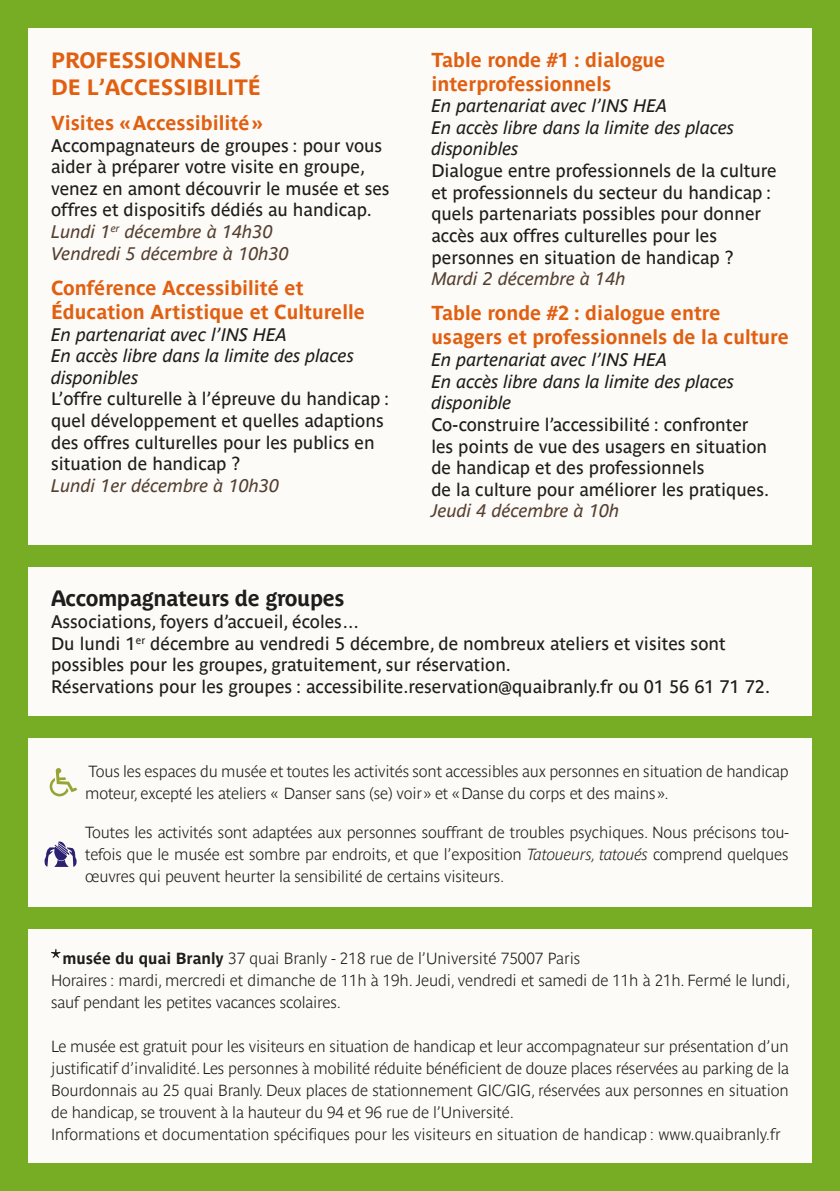
<style>
.page{position:relative;width:840px;height:1191px;background:#fff}
.page>*{position:absolute;margin:0;border:0;box-sizing:border-box;transform-origin:0 0}
.t1{font:700 22px/26.4px "Parisine Plus";color:#e15f11}
.t2{font:700 22px "Parisine Plus";letter-spacing:-.02em;color:#1d1d1b}
.t3{font:700 20px/24px "Parisine";color:#e15f11}
.t4{font:18px/21.6px "Parisine";color:#1d1d1b}
.t5{font:italic 18px/21.6px "Parisine";color:#1d1d1b}
.t6{font:italic 18px "Parisine";color:#553f30}
.t7{font:700 16px/22px "Parisine Clair";letter-spacing:-.01em;color:#1d1d1b}
.s1{font-style:italic;color:#553f30}
.s2{font-style:italic}
.s3{font-family:"Parisine"}
</style>
<div class="page">
<div style="left:0;top:0;width:839px;height:1191px;background:#76ad25"></div>
<div style="left:28px;top:28px;width:783px;height:516px;background:#fcfbf8"></div>
<div style="left:28px;top:566px;width:783px;height:149px;background:#fcfbf8"></div>
<div style="left:28px;top:928px;width:783px;height:234px;background:#fcfbf8"></div>
<svg style="left:51px;top:949px;width:10px;height:9px"></svg>
<div style="left:28px;top:738px;width:783px;height:168px;background:#fcfbf8"></div>
<svg style="left:50px;top:768px;width:27px;height:28px"></svg>
<svg style="left:44px;top:841px;width:33px;height:26px"></svg>
<h1 class="t1" style="left:51px;top:47px;width:178px">Professionnels de l’acc</h1>
<h1 class="t1" style="left:148px;top:74px;width:114px">essibilité</h1>
<p class="t3" style="left:51px;top:111px;width:213px">Visites «Accessibilité»</p>
<p class="t4" style="left:51px;top:134px;width:340px">Accompagnateurs de groupes : pour vous aider à préparer votre visite en groupe, venez en amont découvrir le musée et ses offres et dispositifs dédiés au handicap.<br><span class="s1">Lundi 1</span><sup>er</sup> <span class="s1">décembre à 14h30<br>Vendredi 5 décembre à 10h30</span></p>
<p class="t3" style="left:51px;top:276px;width:315px">Conférence Accessibilité et<br>Éducation Artistique et Culturelle</p>
<p class="t5" style="left:51px;top:323px;width:304px">En partenariat avec l’INS HEA<br>En accès libre dans la limite des places disponibles</p>
<p class="t4" style="left:51px;top:388px;width:339px">L’offre culturelle à l’épreuve du handicap : quel développement et quelles adaptions des offres culturelles pour les publics en situation de handicap ?</p>
<p class="t6" style="left:51px;top:475px;width:230px">Lundi 1er décembre à 10h30</p>
<p class="t3" style="left:431px;top:47px;width:235px">Table ronde #1 : dialogue interprofessionnels</p>
<p class="t5" style="left:431px;top:95px;width:304px">En partenariat avec l’INS HEA<br>En accès libre dans la limite des places disponibles</p>
<p class="t4" style="left:431px;top:160px;width:346px">Dialogue entre professionnels de la culture et professionnels du secteur du handicap : quels partenariats possibles pour donner accès aux offres culturelles pour les personnes en situation de handicap ?</p>
<p class="t6" style="left:431px;top:268px;width:196px">Mardi 2 décembre à 14h</p>
<p class="t3" style="left:431px;top:301px;width:359px">Table ronde #2 : dialogue entre usagers et professionnels de la culture</p>
<p class="t5" style="left:431px;top:349px;width:304px">En partenariat avec l’INS HEA<br>En accès libre dans la limite des places disponible</p>
<p class="t4" style="left:431px;top:414px;width:339px">Co-construire l’accessibilité : confronter les points de vue des usagers en situation de handicap et des professionnels<br>de la culture pour améliorer les pratiques.</p>
<p class="t6" style="left:431px;top:501px;width:189px">Jeudi 4 décembre à 10h</p>
<h1 class="t2" style="left:51px;top:586px;width:295px">Accompagnateurs de groupes</h1>
<p class="t4" style="left:51px;top:611px;width:720px">Associations, foyers d’accueil, écoles…<br>Du lundi 1<sup>er</sup> décembre au vendredi 5 décembre, de nombreux ateliers et visites sont possibles pour les groupes, gratuitement, sur réservation.<br>Réservations pour les groupes : accessibilite.reservation@quaibranly.fr ou 01 56 61 71 72.</p>
<p class="t7" style="left:85px;top:761px;width:704px">Tous les espaces du musée et toutes les activités sont accessibles aux personnes en situation de handicap moteur, excepté les ateliers « Danser sans (se) voir» et «Danse du corps et des mains».</p>
<p class="t7" style="left:85px;top:821px;width:704px;text-align:justify">Toutes les activités sont adaptées aux personnes souffrant de troubles psychiques. Nous précisons tou&shy;tefois que le musée est sombre par endroits, et que l’exposition <span class="s2">Tatoueurs, tatoués</span> comprend quelques œuvres qui peuvent heurter la sensibilité de certains visiteurs.</p>
<p class="t7" style="left:51px;top:947px;width:740px;text-indent:11px"><span class="s3">musée du quai Branly</span> 37 quai Branly - 218 rue de l’Université 75007 Paris<br>Horaires : mardi, mercredi et dimanche de 11h à 19h. Jeudi, vendredi et samedi de 11h à 21h. Fermé le lundi, sauf pendant les petites vacances scolaires.</p>
<p class="t7" style="left:51px;top:1035px;width:739px">Le musée est gratuit pour les visiteurs en situation de handicap et leur accompagnateur sur présentation d’un justificatif d’invalidité. Les personnes à mobilité réduite bénéficient de douze places réservées au parking de la Bourdonnais au 25 quai Branly. Deux places de stationnement GIC/GIG, réservées aux personnes en situation de handicap, se trouvent à la hauteur du 94 et 96 rue de l’Université.<br>Informations et documentation spécifiques pour les visiteurs en situation de handicap : www.quaibranly.fr</p>
</div>
